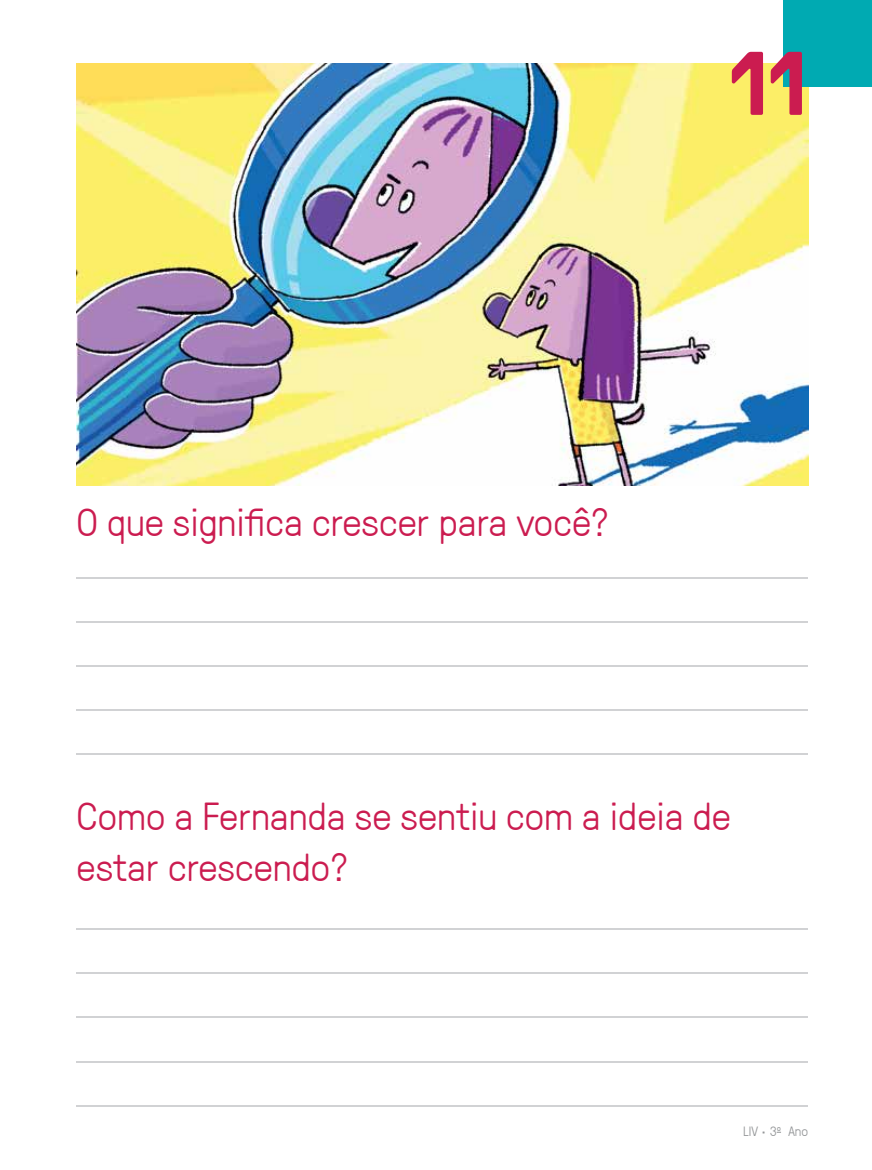
<style>
.page{position:relative;width:872px;height:1170px;background:#fff}
.page>*{position:absolute;margin:0;border:0;box-sizing:border-box;transform-origin:0 0}
.t1{font:700 90px "GT Pressura";color:#cb1c50}
.t2{font:300 39px/51px "GT Pressura";color:#cb1c50}
.t3{font:300 13.5px "GT Pressura";color:#939597}
</style>
<div class="page">
<hr style="left:77px;top:665px;width:731px;height:1px;background:#d1d2d4">
<hr style="left:77px;top:753px;width:731px;height:1px;background:#d1d2d4">
<hr style="left:77px;top:621px;width:731px;height:1px;background:#d1d2d4">
<hr style="left:77px;top:709px;width:731px;height:1px;background:#d1d2d4">
<hr style="left:77px;top:577px;width:731px;height:1px;background:#d1d2d4">
<hr style="left:77px;top:1016px;width:731px;height:1px;background:#d1d2d4">
<hr style="left:77px;top:1104px;width:731px;height:2px;background:#d1d2d4">
<hr style="left:77px;top:972px;width:731px;height:1px;background:#d1d2d4">
<hr style="left:77px;top:1060px;width:731px;height:1px;background:#d1d2d4">
<hr style="left:77px;top:928px;width:731px;height:1px;background:#d1d2d4">
<img style="left:77px;top:64px;width:731px;height:421px">
<div style="left:783px;top:0;width:89px;height:87px;background:#00aab2"></div>
<h1 class="t1" style="left:730px;top:18px;width:79px">11</h1>
<p class="t2" style="left:77px;top:494px;width:534px">O que significa crescer para você?</p>
<p class="t2" style="left:77px;top:788px;width:656px">Como a Fernanda se sentiu com a ideia de estar crescendo?</p>
<p class="t3" style="left:743px;top:1121px;width:67px">LIV · 3<sup>o</sup> Ano</p>
</div>
